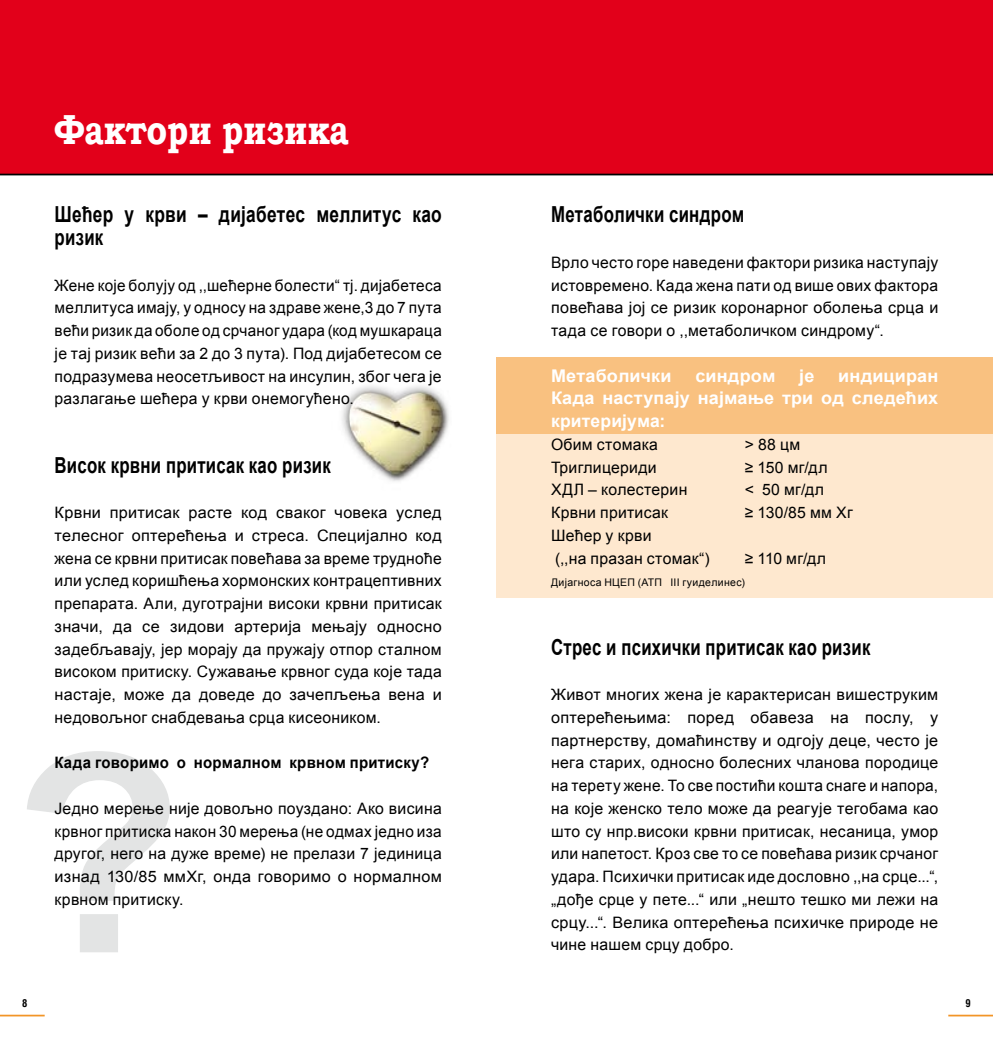
<style>
.page{position:relative;width:993px;height:1042px;background:#fff}
.page>*{position:absolute;margin:0;border:0;box-sizing:border-box;transform-origin:0 0}
.t1{font:700 278.25px "Arial";color:#e3e4e4}
.t2{font:700 42px "Bookman Old Style";letter-spacing:-.01em;color:#fff;scale:.8 1}
.t3{font:700 22.05px "Arial";letter-spacing:.015em;color:#000;scale:.76 1}
.t4{font:700 22.05px/22.8px "Arial";letter-spacing:.015em;color:#000;scale:.78 1}
.t5{font:700 17.5px/22.8px "Arial";letter-spacing:.01em;color:#fff;text-align:justify}
.t6{font:15.75px/22.8px "Arial";letter-spacing:.015em;color:#000;text-align:justify}
.t7{font:700 15.75px "Arial";letter-spacing:.015em;color:#000;scale:.95 1}
.t8{font:10.5px "Arial";letter-spacing:.03em;color:#000}
.t9{font:700 condensed 10.5px "Helvetica LT Std";color:#000}
</style>
<div class="page">
<div style="left:496px;top:357px;width:496px;height:241px;background:#fee8cf"></div>
<div style="left:496px;top:357px;width:496px;height:77px;background:#f9c180"></div>
<div style="left:0;top:0;width:992px;height:175px;background:#e2001a"></div>
<hr style="left:0;top:174px;width:992px;height:1px;background:#000">
<img style="left:342px;top:386px;width:107px;height:95px">
<hr style="left:0;top:1014px;width:45px;height:2px;background:#f29527">
<hr style="left:947px;top:1014px;width:45px;height:2px;background:#f29527">
<h2 class="t2" style="left:55px;top:99px;width:369px">Фактори ризика</h2>
<h3 class="t4" style="left:55px;top:204px;width:498px">Шећер у крви – дијабетес меллитус као ризик</h3>
<p class="t6" style="left:55px;top:274px;width:388px">Жене које болују од ,,шећерне болести“ тј. дијабетеса меллитуса имају, у односу на здраве жене,3 до 7 пута већи ризик да оболе од срчаног удара (код мушкараца је тај ризик већи за 2 до 3 пута). Под дијабетесом се подразумева неосетљивост на инсулин, због чега је разлагање шећера у крви онемогућено.</p>
<h3 class="t3" style="left:55px;top:450px;width:365px">Висок крвни притисак као ризик</h3>
<p class="t6" style="left:55px;top:501px;width:388px">Крвни притисак расте код сваког човека услед телесног оптерећења и стреса. Специјално код жена се крвни притисак повећава за време трудноће или услед коришћења хормонских контрацептивних препарата. Али, дуготрајни високи крвни притисак значи, да се зидови артерија мењају односно задебљавају, јер морају да пружају отпор сталном високом притиску. Сужавање крвног суда које тада настаје, може да доведе до зачепљења вена и недовољног снабдевања срца кисеоником.</p>
<p class="t7" style="left:55px;top:752px;width:396px">Када говоримо о нормалном крвном притиску?</p>
<p class="t6" style="left:55px;top:797px;width:388px">Једно мерење није довољно поуздано: Ако висина крвног притиска након 30 мерења (не одмах једно иза другог, него на дуже време) не прелази 7 јединица изнад 130/85 ммХг, онда говоримо о нормалном крвном притиску.</p>
<h1 class="t1" style="left:12px;top:671px;width:171px">?</h1>
<h3 class="t3" style="left:551px;top:200px;width:256px">Метаболички синдром</h3>
<p class="t6" style="left:551px;top:251px;width:388px">Врло често горе наведени фактори ризика наступају истовремено. Када жена пати од више ових фактора повећава јој се ризик коронарног оболења срца и тада се говори о ,,метаболичком синдрому“.</p>
<p class="t5" style="left:551px;top:365px;width:122px">Метаболички</p>
<p class="t5" style="left:695px;top:365px;width:81px">синдром</p>
<p class="t5" style="left:799px;top:365px;width:17px">је</p>
<p class="t5" style="left:551px;top:365px;width:388px;text-indent:287px">индициран Када наступају најмање три од следећих критеријума:</p>
<p class="t6" style="left:551px;top:433px;width:108px">Обим стомака</p>
<p class="t6" style="left:744px;top:433px;width:57px">&gt; 88 цм</p>
<p class="t6" style="left:551px;top:456px;width:107px">Триглицериди</p>
<p class="t6" style="left:744px;top:456px;width:84px">≥ 150 мг/дл</p>
<p class="t6" style="left:551px;top:478px;width:138px">ХДЛ – колестерин</p>
<p class="t6" style="left:744px;top:478px;width:81px">&lt; 50 мг/дл</p>
<p class="t6" style="left:551px;top:501px;width:118px">Крвни притисак</p>
<p class="t6" style="left:744px;top:501px;width:109px">≥ 130/85 мм Хг</p>
<p class="t6" style="left:551px;top:524px;width:160px">Шећер у крви<br>(,,на празан стомак“)</p>
<p class="t6" style="left:744px;top:547px;width:83px">≥ 110 мг/дл</p>
<p class="t8" style="left:551px;top:576px;width:195px">Дијагноса НЦЕП (АТП III гуиделинес)</p>
<h3 class="t3" style="left:551px;top:632px;width:421px">Стрес и психички притисак као ризик</h3>
<p class="t6" style="left:551px;top:683px;width:388px">Живот многих жена је карактерисан вишеструким оптерећењима: поред обавеза на послу, у партнерству, домаћинству и одгоју деце, често је нега старих, односно болесних чланова породице на терету жене. То све постићи кошта снаге и напора, на које женско тело може да реaгује тегобама као што су нпр.високи крвни притисак, несаница, умор или напетост. Кроз све то се повећава ризик срчаног удара. Психички притисак иде дословно ,,на срце...“, „дође срце у пете...“ или „нешто тешко ми лежи на срцу...“. Велика оптерећења психичке природе не чине нашем срцу добро.</p>
<p class="t9" style="left:22px;top:997px;width:7px">8</p>
<p class="t9" style="left:965px;top:997px;width:7px">9</p>
</div>
